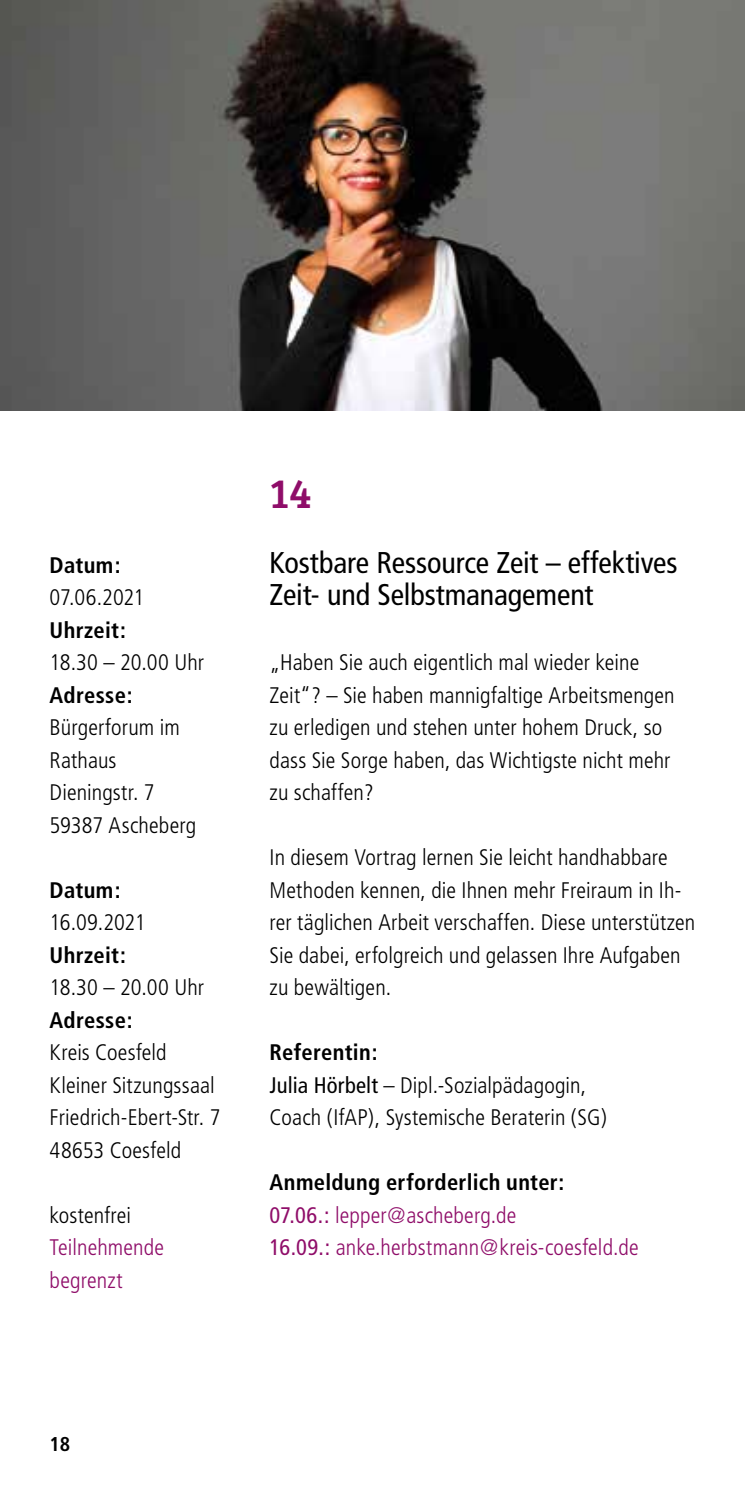
<style>
.page{position:relative;width:745px;height:1489px;background:#fff}
.page>*{position:absolute;margin:0;border:0;box-sizing:border-box;transform-origin:0 0}
.t1{font:42.5px "Bree Serif";color:#8f0d69}
.t2{font:condensed 30px/32.5px "Frutiger";letter-spacing:-.005em;color:#000}
.t3{font:300 condensed 22.5px/32.5px "Frutiger";letter-spacing:.005em;color:#000}
.t4{font:300 condensed 22.5px/32.5px "Frutiger";letter-spacing:.005em;color:#8f0d69}
.t5{font:700 condensed 22.5px "Frutiger";letter-spacing:.01em;color:#000}
.t6{font:700 condensed 20px "Frutiger";color:#000}
.s1{font-weight:700}
.s2{font-weight:400}
.s3{font-weight:700;color:#000}
</style>
<div class="page">
<img style="left:0;top:0;width:744px;height:410px">
<p class="t5" style="left:50px;top:551px;width:72px">Datum:</p>
<p class="t3" style="left:50px;top:581px;width:96px">07.06.2021</p>
<p class="t5" style="left:50px;top:616px;width:78px">Uhrzeit:</p>
<p class="t3" style="left:50px;top:646px;width:156px">18.30 – 20.00 Uhr</p>
<p class="t5" style="left:50px;top:681px;width:85px">Adresse:</p>
<p class="t3" style="left:50px;top:711px;width:148px">Bürgerforum im<br>Rathaus<br>Dieningstr. 7<br>59387 Ascheberg</p>
<p class="t5" style="left:50px;top:876px;width:72px">Datum:</p>
<p class="t3" style="left:50px;top:906px;width:97px">16.09.2021</p>
<p class="t5" style="left:50px;top:941px;width:78px">Uhrzeit:</p>
<p class="t3" style="left:50px;top:971px;width:156px">18.30 – 20.00 Uhr</p>
<p class="t5" style="left:50px;top:1006px;width:85px">Adresse:</p>
<p class="t3" style="left:50px;top:1036px;width:172px">Kreis Coesfeld<br>Kleiner Sitzungssaal<br>Friedrich-Ebert-Str. 7<br>48653 Coesfeld</p>
<p class="t3" style="left:50px;top:1198px;width:83px">kostenfrei</p>
<p class="t4" style="left:50px;top:1231px;width:116px">Teilnehmende begrenzt</p>
<h1 class="t1" style="left:269px;top:462px;width:43px">14</h1>
<h2 class="t2" style="left:269px;top:546px;width:409px">Kostbare Ressource Zeit – effektives<br>Zeit- und Selbstmanagement</h2>
<p class="t3" style="left:269px;top:646px;width:406px">„Haben Sie auch eigentlich mal wieder keine Zeit“? – Sie haben mannigfaltige Arbeitsmengen zu erledigen und stehen unter hohem Druck, so dass Sie Sorge haben, das Wichtigste nicht mehr zu schaffen?</p>
<p class="t3" style="left:269px;top:841px;width:427px">In diesem Vortrag lernen Sie leicht handhabbare Methoden kennen, die Ihnen mehr Freiraum in Ih&shy;rer täglichen Arbeit verschaffen. Diese unterstützen Sie dabei, erfolgreich und gelassen Ihre Aufgaben zu bewältigen.</p>
<p class="t3" style="left:269px;top:1036px;width:338px"><span class="s1">Referentin:<br></span><span class="s2">Julia Hörbelt</span> – Dipl.-Sozialpädagogin,<br>Coach (IfAP), Systemische Beraterin (SG)</p>
<p class="t4" style="left:269px;top:1166px;width:370px"><span class="s3">Anmeldung erforderlich unter:<br></span><span class="s2">07.06.:</span> lepper@ascheberg.de<br><span class="s2">16.09.:</span> anke.herbstmann@kreis-coesfeld.de</p>
<p class="t6" style="left:50px;top:1431px;width:22px">18</p>
</div>
